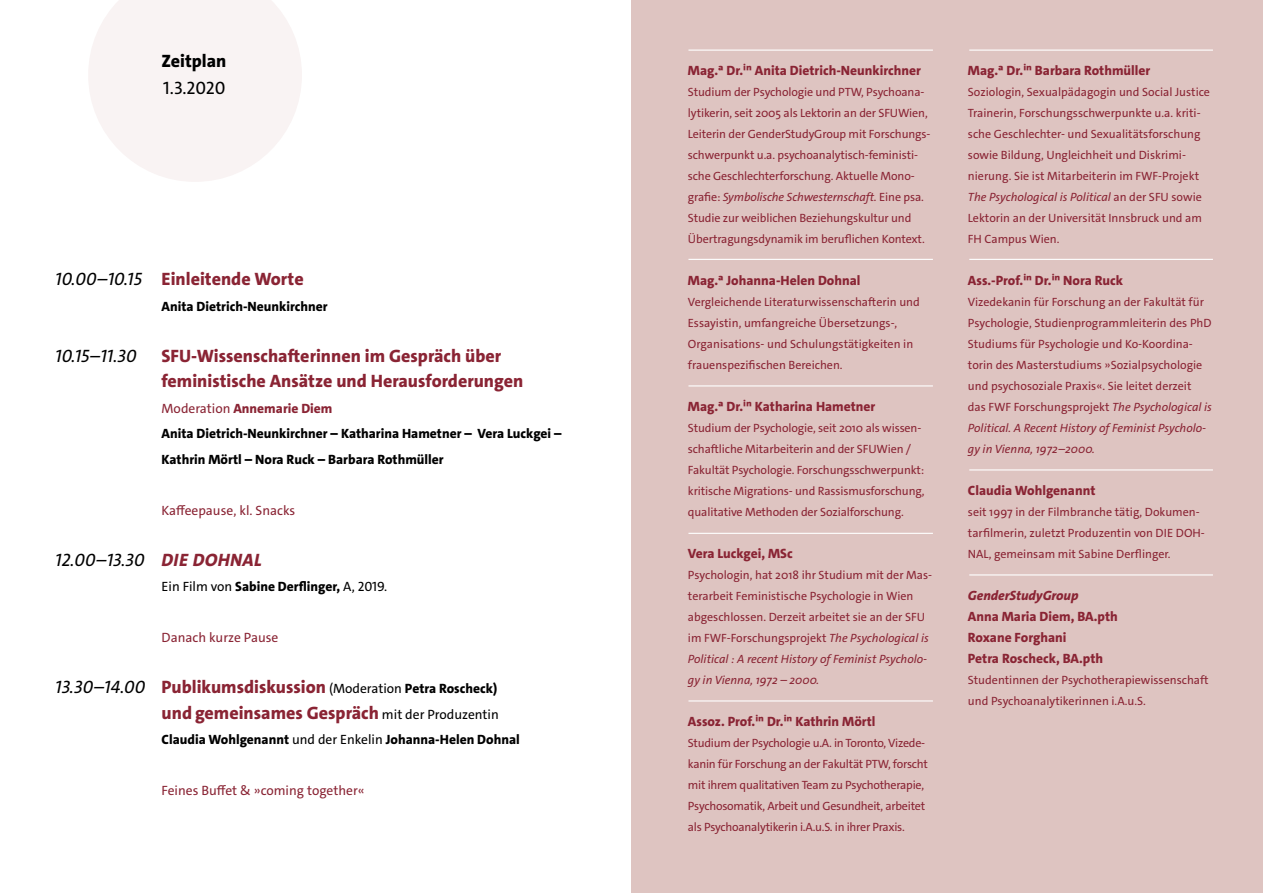
<style>
.page{position:relative;width:1263px;height:893px;background:#fff}
.page>*{position:absolute;margin:0;border:0;box-sizing:border-box;transform-origin:0 0}
.t1{font:800 18px/25.5px "The Sans C4 s";color:#8a2434}
.t2{font:italic 18px "The Sans C4 s";letter-spacing:.03em;color:#000}
.t3{font:800 18px "The Sans C4 s";color:#000}
.t4{font:18px "The Sans C4 s";color:#000}
.t5{font:800 13.5px/21px "The Sans C4 s";color:#8a2434}
.t6{font:800 13.5px/25.5px "The Sans C4 s";color:#000}
.t7{font:13.5px "The Sans C4 s";color:#8a2434}
.t8{font:13.5px "The Sans C4 s";color:#000}
.t9{font:italic 800 13.5px "The Sans C4 s";color:#8a2434}
.t10{font:12px/21px "The Sans C4 s";letter-spacing:-.005em;color:#8a2434}
.s1{font-weight:400;font-style:italic;color:#000}
.s2{font-weight:400;color:#8a2434}
.s3{color:#8a2434}
.s4{font-weight:800;color:#8a2434}
.s5{font-weight:800}
.s6{font-weight:400;font-size:13.5px;color:#000}
.s7{font-size:13.5px;color:#000}
.s8{font-weight:400}
.s9{font-style:italic}
</style>
<div class="page">
<div style="left:631px;top:0;width:632px;height:893px;background:#dec4c1"></div>
<hr style="left:688px;top:50px;width:245px;height:1px;background:#fff">
<hr style="left:969px;top:50px;width:244px;height:1px;background:#fff">
<hr style="left:688px;top:259px;width:245px;height:1px;background:#fff">
<hr style="left:688px;top:385px;width:245px;height:1px;background:#fff">
<hr style="left:688px;top:533px;width:245px;height:1px;background:#fff">
<hr style="left:688px;top:700px;width:245px;height:1px;background:#fff">
<hr style="left:969px;top:259px;width:244px;height:1px;background:#fff">
<hr style="left:969px;top:469px;width:244px;height:1px;background:#fff">
<hr style="left:969px;top:574px;width:244px;height:1px;background:#fff">
<svg style="left:89px;top:0;width:213px;height:182px"></svg>
<h1 class="t3" style="left:162px;top:50px;width:66px">Zeitplan</h1>
<h1 class="t4" style="left:163px;top:77px;width:64px">1.3.2020</h1>
<h1 class="t1" style="left:55px;top:266px;width:250px"><span class="s1">10.00–10.15</span> Einleitende Worte</h1>
<p class="t6" style="left:162px;top:293px;width:168px">Anita Dietrich-Neunkirchner</p>
<h1 class="t2" style="left:55px;top:344px;width:83px">10.15–11.30</h1>
<h1 class="t1" style="left:162px;top:343px;width:363px">SFU-Wissenschafterinnen im Gespräch über feministische Ansätze und Herausforderungen</h1>
<p class="t6" style="left:162px;top:395px;width:401px"><span class="s2">Moderation</span> <span class="s3">Annemarie Diem<br></span>Anita Dietrich-Neunkirchner – Katharina Hametner – Vera Luckgei –<br>Kathrin Mörtl – Nora Ruck – Barbara Rothmüller</p>
<p class="t7" style="left:162px;top:501px;width:135px">Kaffeepause, kl. Snacks</p>
<h1 class="t2" style="left:55px;top:548px;width:208px">12.00–13.30 <span class="s4">DIE DOHNAL</span></h1>
<p class="t8" style="left:162px;top:578px;width:227px">Ein Film von <span class="s5">Sabine Derflinger,</span> A, 2019.</p>
<p class="t7" style="left:162px;top:629px;width:118px">Danach kurze Pause</p>
<h1 class="t1" style="left:55px;top:674px;width:445px;text-align:right"><span class="s1">13.30–14.00</span> Publikumsdiskussion <span class="s6">(Moderation</span> <span class="s7">Petra Roscheck) </span>und gemeinsames Gespräch <span class="s6">mit der Produzentin</span></h1>
<p class="t6" style="left:162px;top:727px;width:360px">Claudia Wohlgenannt <span class="s8">und der Enkelin</span> Johanna-Helen Dohnal</p>
<p class="t7" style="left:162px;top:782px;width:205px">Feines Buffet &amp; »coming together«</p>
<p class="t5" style="left:688px;top:60px;width:235px">Mag.a Dr.iⁿ Anita Dietrich-Neunkirchner</p>
<p class="t10" style="left:688px;top:82px;width:244px">Studium der Psychologie und PTW, Psychoana&shy;lytikerin, seit 2005 als Lektorin an der SFUWien, Leiterin der GenderStudyGroup mit Forschungs&shy;schwerpunkt u.a. psychoanalytisch-feministi&shy;sche Geschlechterforschung. Aktuelle Mono&shy;grafie: <span class="s9">Symbolische Schwesternschaft.</span> Eine psa.<br>Studie zur weiblichen Beziehungskultur und Übertragungsdynamik im beruflichen Kontext.</p>
<p class="t5" style="left:688px;top:270px;width:174px">Mag.a Johanna-Helen Dohnal</p>
<p class="t10" style="left:688px;top:292px;width:233px">Vergleichende Literaturwissenschafterin und Essayistin, umfangreiche Übersetzungs-, Organisations- und Schulungstätigkeiten in frauenspezifischen Bereichen.</p>
<p class="t5" style="left:688px;top:396px;width:189px">Mag.a Dr.iⁿ Katharina Hametner</p>
<p class="t10" style="left:688px;top:418px;width:238px">Studium der Psychologie, seit 2010 als wissen&shy;schaftliche Mitarbeiterin and der SFUWien / Fakultät Psychologie. Forschungsschwerpunkt: kritische Migrations- und Rassismusforschung, qualitative Methoden der Sozialforschung.</p>
<p class="t5" style="left:688px;top:543px;width:106px">Vera Luckgei, MSc</p>
<p class="t10" style="left:688px;top:565px;width:246px">Psychologin, hat 2018 ihr Studium mit der Mas&shy;terarbeit Feministische Psychologie in Wien abgeschlossen. Derzeit arbeitet sie an der SFU im FWF-Forschungsprojekt <span class="s9">The Psychological is Political : A recent History of Feminist Psycholo&shy;gy in Vienna, 1972 – 2000.</span></p>
<p class="t5" style="left:688px;top:711px;width:189px">Assoz. Prof.iⁿ Dr.iⁿ Kathrin Mörtl</p>
<p class="t10" style="left:688px;top:733px;width:241px">Studium der Psychologie u.A. in Toronto, Vizede&shy;kanin für Forschung an der Fakultät PTW, forscht mit ihrem qualitativen Team zu Psychotherapie, Psychosomatik, Arbeit und Gesundheit, arbeitet als Psychoanalytikerin i.A.u.S. in ihrer Praxis.</p>
<p class="t5" style="left:968px;top:60px;width:184px">Mag.a Dr.iⁿ Barbara Rothmüller</p>
<p class="t10" style="left:968px;top:82px;width:244px">Soziologin, Sexualpädagogin und Social Justice Trainerin, Forschungsschwerpunkte u.a. kriti&shy;sche Geschlechter- und Sexualitätsforschung sowie Bildung, Ungleichheit und Diskrimi&shy;nierung. Sie ist Mitarbeiterin im FWF-Projekt <span class="s9">The Psychological is Political</span> an der SFU sowie Lektorin an der Universität Innsbruck und am FH Campus Wien.</p>
<p class="t5" style="left:968px;top:270px;width:157px">Ass.-Prof.iⁿ Dr.iⁿ Nora Ruck</p>
<p class="t10" style="left:968px;top:292px;width:245px">Vizedekanin für Forschung an der Fakultät für Psychologie, Studienprogrammleiterin des PhD Studiums für Psychologie und Ko-Koordina&shy;torin des Masterstudiums »Sozialpsychologie und psychosoziale Praxis«. Sie leitet derzeit das FWF Forschungsprojekt <span class="s9">The Psychological is Political. A Recent History of Feminist Psycholo&shy;gy in Vienna, 1972–2000.</span></p>
<p class="t5" style="left:968px;top:480px;width:129px">Claudia Wohlgenannt</p>
<p class="t10" style="left:968px;top:502px;width:238px">seit 1997 in der Filmbranche tätig, Dokumen&shy;tarfilmerin, zuletzt Produzentin von DIE DOH-<br>NAL, gemeinsam mit Sabine Derflinger.</p>
<p class="t9" style="left:968px;top:587px;width:112px">GenderStudyGroup</p>
<p class="t5" style="left:968px;top:606px;width:151px">Anna Maria Diem, BA.pth<br>Roxane Forghani<br>Petra Roscheck, BA.pth</p>
<p class="t10" style="left:968px;top:670px;width:242px">Studentinnen der Psychotherapiewissenschaft und Psychoanalytikerinnen i.A.u.S.</p>
</div>
